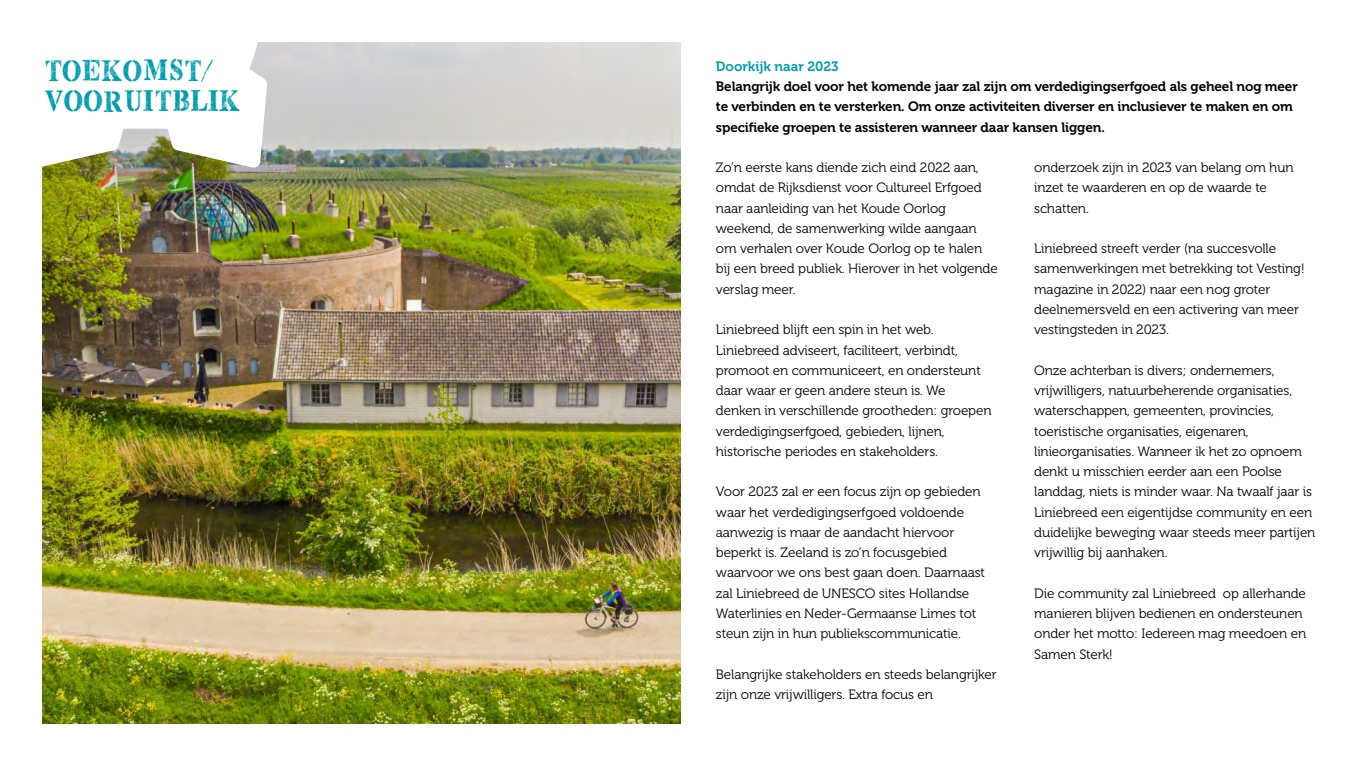
<style>
.page{position:relative;width:1361px;height:766px;background:#fff}
.page>*{position:absolute;margin:0;border:0;box-sizing:border-box;transform-origin:0 0}
.t1{font:29.7px/30px "Top Secret Stamp";letter-spacing:-.01em;color:#009dad}
.t2{font:13.5px/20.2px "Museo 300";letter-spacing:-.01em;color:#000}
.t3{font:13.5px/20.2px "Museo 700";letter-spacing:-.01em;color:#000}
.t4{font:13.5px "Museo 700";color:#009dad}
</style>
<div class="page">
<img style="left:43px;top:43px;width:637px;height:680px">
<svg style="left:42px;top:42px;width:297px;height:135px"></svg>
<p class="t1" style="left:44px;top:56px;width:198px">TOEKOMST/<br>VOORUITBLIK</p>
<p class="t4" style="left:716px;top:59px;width:124px">Doorkijk naar 2023</p>
<p class="t3" style="left:716px;top:76px;width:583px">Belangrijk doel voor het komende jaar zal zijn om verdedigingserfgoed als geheel nog meer te verbinden en te versterken. Om onze activiteiten diverser en inclusiever te maken en om specifieke groepen te assisteren wanneer daar kansen liggen.</p>
<p class="t2" style="left:716px;top:157px;width:283px">Zo’n eerste kans diende zich eind 2022 aan, omdat de Rijksdienst voor Cultureel Erfgoed naar aanleiding van het Koude Oorlog weekend, de samenwerking wilde aangaan om verhalen over Koude Oorlog op te halen bij een breed publiek. Hierover in het volgende verslag meer.</p>
<p class="t2" style="left:716px;top:319px;width:277px">Liniebreed blijft een spin in het web.<br>Liniebreed adviseert, faciliteert, verbindt, promoot en communiceert, en ondersteunt daar waar er geen andere steun is. We denken in verschillende grootheden: groepen verdedigingserfgoed, gebieden, lijnen, historische periodes en stakeholders.</p>
<p class="t2" style="left:716px;top:481px;width:271px">Voor 2023 zal er een focus zijn op gebieden waar het verdedigingserfgoed voldoende aanwezig is maar de aandacht hiervoor beperkt is. Zeeland is zo’n focusgebied waarvoor we ons best gaan doen. Daarnaast zal Liniebreed de UNESCO sites Hollandse Waterlinies en Neder-Germaanse Limes tot steun zijn in hun publiekscommunicatie.</p>
<p class="t2" style="left:716px;top:664px;width:282px">Belangrijke stakeholders en steeds belangrijker zijn onze vrijwilligers. Extra focus en</p>
<p class="t2" style="left:1034px;top:157px;width:261px">onderzoek zijn in 2023 van belang om hun inzet te waarderen en op de waarde te schatten.</p>
<p class="t2" style="left:1034px;top:238px;width:272px">Liniebreed streeft verder (na succesvolle samenwerkingen met betrekking tot Vesting! magazine in 2022) naar een nog groter deelnemersveld en een activering van meer vestingsteden in 2023.</p>
<p class="t2" style="left:1034px;top:360px;width:283px">Onze achterban is divers; ondernemers, vrijwilligers, natuurbeherende organisaties, waterschappen, gemeenten, provincies, toeristische organisaties, eigenaren, linieorganisaties. Wanneer ik het zo opnoem denkt u misschien eerder aan een Poolse landdag, niets is minder waar. Na twaalf jaar is Liniebreed een eigentijdse community en een duidelijke beweging waar steeds meer partijen vrijwillig bij aanhaken.</p>
<p class="t2" style="left:1034px;top:583px;width:273px">Die community zal Liniebreed op allerhande manieren blijven bedienen en ondersteunen onder het motto: Iedereen mag meedoen en Samen Sterk!</p>
</div>
